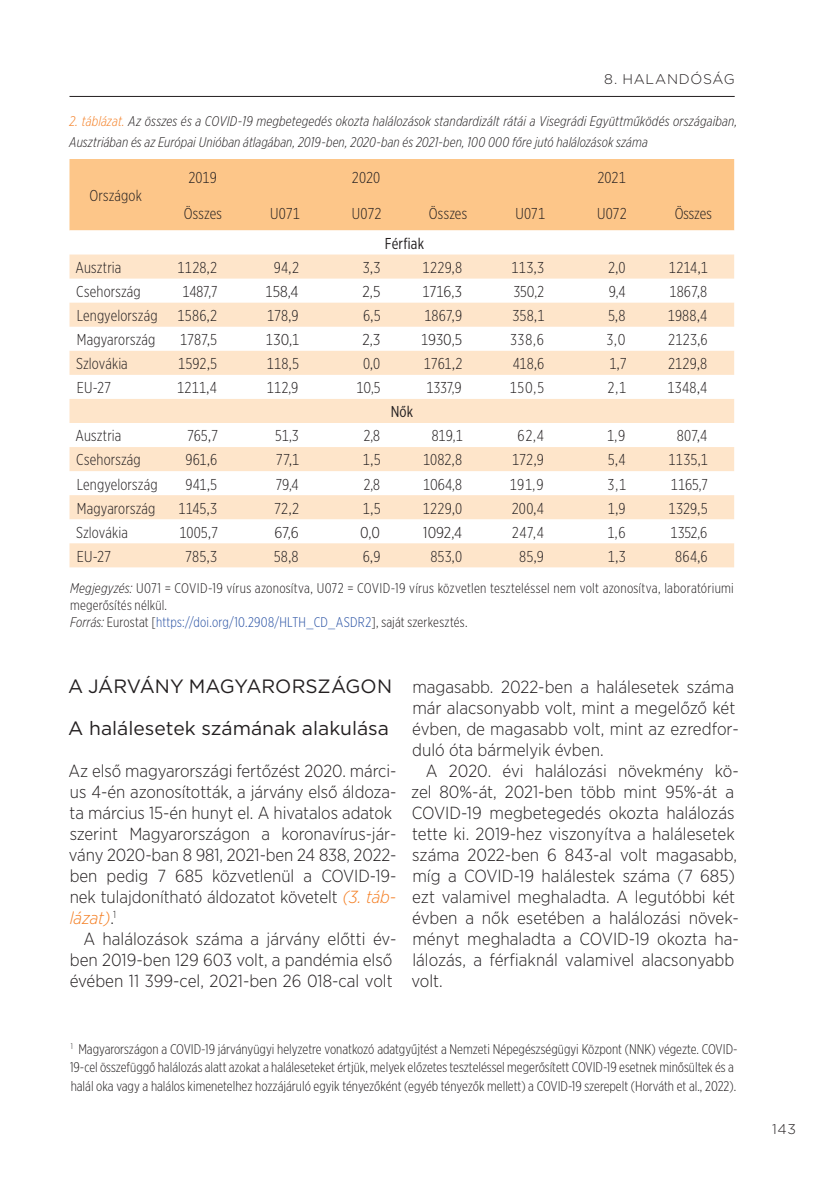
<style>
.page{position:relative;width:834px;height:1181px;background:#fff}
.page>*{position:absolute;margin:0;border:0;box-sizing:border-box;transform-origin:0 0}
.t1{font:19.25px/42px "Gotham";color:#231f20}
.t2{font:300 17.5px/21px "Gotham Narrow";color:#231f20}
.t3{font:300 15.75px "Gotham X Narrow";letter-spacing:.01em;color:#231f20}
.t4{font:300 15.75px "Gotham X Narrow";letter-spacing:.01em;color:#231f20;scale:1.11 1}
.t5{font:15.75px "Gotham X Narrow";letter-spacing:.01em;color:#231f20}
.t6{font:300 14px/16.8px "Gotham X Narrow";color:#231f20}
.t7{font:italic 300 14px/21px "Gotham X Narrow";letter-spacing:.01em;color:#231f20}
.t8{font:300 14px "Gotham";letter-spacing:.05em;color:#231f20}
.s1{color:#f47d21}
.s2{font-style:italic}
.s3{color:#2851a3}
.s4{font-style:italic;color:#f47d21}
</style>
<div class="page">
<hr style="left:69px;top:96px;width:665px;height:1px;background:#231f20">
<div style="left:69px;top:159px;width:665px;height:71px;background:#fdc689"></div>
<svg style="left:69px;top:230px;width:665px;height:73px"></svg>
<svg style="left:69px;top:254px;width:665px;height:25px;background:#fee5cc"></svg>
<svg style="left:69px;top:303px;width:665px;height:264px;fill:#fee5ca"></svg>
<p class="t8" style="left:604px;top:70px;width:132px">8. HALANDÓSÁG</p>
<p class="t7" style="left:69px;top:110px;width:669px"><span class="s1">2. táblázat.</span> Az összes és a COVID-19 megbetegedés okozta halálozások standardizált rátái a Visegrádi Együttműködés országaiban,<br>Ausztriában és az Európai Unióban átlagában, 2019-ben, 2020-ban és 2021-ben, 100 000 főre jutó halálozások száma</p>
<p class="t3" style="left:89px;top:186px;width:54px">Országok</p>
<p class="t3" style="left:188px;top:168px;width:30px">2019</p>
<p class="t3" style="left:352px;top:168px;width:30px">2020</p>
<p class="t3" style="left:597px;top:168px;width:30px">2021</p>
<p class="t3" style="left:184px;top:204px;width:40px">Összes</p>
<p class="t3" style="left:270px;top:204px;width:31px">U071</p>
<p class="t3" style="left:352px;top:204px;width:31px">U072</p>
<p class="t3" style="left:429px;top:204px;width:40px">Összes</p>
<p class="t3" style="left:515px;top:204px;width:31px">U071</p>
<p class="t3" style="left:597px;top:204px;width:31px">U072</p>
<p class="t3" style="left:674px;top:204px;width:39px">Összes</p>
<p class="t5" style="left:385px;top:234px;width:41px">Férfiak</p>
<p class="t3" style="left:75px;top:258px;width:47px">Ausztria</p>
<p class="t3" style="left:178px;top:258px;width:41px">1128,2</p>
<p class="t3" style="left:274px;top:258px;width:27px">94,2</p>
<p class="t3" style="left:363px;top:258px;width:19px">3,3</p>
<p class="t3" style="left:422px;top:258px;width:41px">1229,8</p>
<p class="t3" style="left:511px;top:258px;width:34px">113,3</p>
<p class="t3" style="left:608px;top:258px;width:19px">2,0</p>
<p class="t3" style="left:668px;top:258px;width:41px">1214,1</p>
<p class="t3" style="left:76px;top:282px;width:66px">Csehország</p>
<p class="t3" style="left:182px;top:282px;width:36px">1487,7</p>
<p class="t3" style="left:265px;top:282px;width:35px">158,4</p>
<p class="t4" style="left:362px;top:282px;width:18px">2,5</p>
<p class="t3" style="left:422px;top:282px;width:41px">1716,3</p>
<p class="t3" style="left:513px;top:282px;width:32px">350,2</p>
<p class="t3" style="left:608px;top:282px;width:18px">9,4</p>
<p class="t3" style="left:669px;top:282px;width:39px">1867,8</p>
<p class="t3" style="left:77px;top:306px;width:82px">Lengyelország</p>
<p class="t3" style="left:177px;top:306px;width:41px">1586,2</p>
<p class="t3" style="left:267px;top:306px;width:33px">178,9</p>
<p class="t3" style="left:363px;top:306px;width:19px">6,5</p>
<p class="t3" style="left:424px;top:306px;width:39px">1867,9</p>
<p class="t3" style="left:512px;top:306px;width:33px">358,1</p>
<p class="t3" style="left:608px;top:306px;width:19px">5,8</p>
<p class="t3" style="left:667px;top:306px;width:41px">1988,4</p>
<p class="t3" style="left:77px;top:330px;width:80px">Magyarország</p>
<p class="t3" style="left:180px;top:330px;width:39px">1787,5</p>
<p class="t3" style="left:266px;top:330px;width:35px">130,1</p>
<p class="t4" style="left:362px;top:330px;width:18px">2,3</p>
<p class="t3" style="left:421px;top:330px;width:43px">1930,5</p>
<p class="t3" style="left:510px;top:330px;width:35px">338,6</p>
<p class="t3" style="left:606px;top:330px;width:20px">3,0</p>
<p class="t3" style="left:668px;top:330px;width:41px">2123,6</p>
<p class="t3" style="left:76px;top:354px;width:53px">Szlovákia</p>
<p class="t3" style="left:178px;top:354px;width:41px">1592,5</p>
<p class="t3" style="left:267px;top:354px;width:34px">118,5</p>
<p class="t3" style="left:363px;top:354px;width:19px">0,0</p>
<p class="t3" style="left:424px;top:354px;width:40px">1761,2</p>
<p class="t3" style="left:512px;top:354px;width:33px">418,6</p>
<p class="t3" style="left:609px;top:354px;width:19px">1,7</p>
<p class="t3" style="left:668px;top:354px;width:41px">2129,8</p>
<p class="t3" style="left:77px;top:378px;width:36px">EU-27</p>
<p class="t3" style="left:177px;top:378px;width:41px">1211,4</p>
<p class="t3" style="left:267px;top:378px;width:33px">112,9</p>
<p class="t3" style="left:356px;top:378px;width:25px">10,5</p>
<p class="t3" style="left:426px;top:378px;width:37px">1337,9</p>
<p class="t3" style="left:510px;top:378px;width:36px">150,5</p>
<p class="t3" style="left:607px;top:378px;width:20px">2,1</p>
<p class="t3" style="left:667px;top:378px;width:41px">1348,4</p>
<p class="t5" style="left:390px;top:402px;width:24px">Nők</p>
<p class="t3" style="left:75px;top:426px;width:47px">Ausztria</p>
<p class="t3" style="left:187px;top:426px;width:33px">765,7</p>
<p class="t3" style="left:275px;top:426px;width:25px">51,3</p>
<p class="t3" style="left:364px;top:426px;width:18px">2,8</p>
<p class="t3" style="left:431px;top:426px;width:32px">819,1</p>
<p class="t3" style="left:517px;top:426px;width:28px">62,4</p>
<p class="t3" style="left:607px;top:426px;width:20px">1,9</p>
<p class="t3" style="left:676px;top:426px;width:32px">807,4</p>
<p class="t3" style="left:76px;top:451px;width:66px">Csehország</p>
<p class="t3" style="left:185px;top:451px;width:33px">961,6</p>
<p class="t3" style="left:276px;top:451px;width:25px">77,1</p>
<p class="t3" style="left:363px;top:451px;width:19px">1,5</p>
<p class="t3" style="left:423px;top:451px;width:41px">1082,8</p>
<p class="t3" style="left:512px;top:451px;width:33px">172,9</p>
<p class="t3" style="left:608px;top:451px;width:19px">5,4</p>
<p class="t3" style="left:668px;top:451px;width:41px">1135,1</p>
<p class="t3" style="left:77px;top:475px;width:82px">Lengyelország</p>
<p class="t3" style="left:185px;top:475px;width:33px">941,5</p>
<p class="t3" style="left:276px;top:475px;width:24px">79,4</p>
<p class="t3" style="left:364px;top:475px;width:18px">2,8</p>
<p class="t3" style="left:423px;top:475px;width:40px">1064,8</p>
<p class="t3" style="left:510px;top:475px;width:35px">191,9</p>
<p class="t3" style="left:608px;top:475px;width:20px">3,1</p>
<p class="t3" style="left:670px;top:475px;width:39px">1165,7</p>
<p class="t3" style="left:77px;top:499px;width:80px">Magyarország</p>
<p class="t3" style="left:178px;top:499px;width:40px">1145,3</p>
<p class="t3" style="left:274px;top:499px;width:27px">72,2</p>
<p class="t3" style="left:363px;top:499px;width:19px">1,5</p>
<p class="t3" style="left:423px;top:499px;width:41px">1229,0</p>
<p class="t3" style="left:511px;top:499px;width:34px">200,4</p>
<p class="t3" style="left:607px;top:499px;width:19px">1,9</p>
<p class="t3" style="left:668px;top:499px;width:41px">1329,5</p>
<p class="t3" style="left:76px;top:523px;width:53px">Szlovákia</p>
<p class="t3" style="left:179px;top:523px;width:40px">1005,7</p>
<p class="t4" style="left:274px;top:523px;width:23px">67,6</p>
<p class="t4" style="left:360px;top:523px;width:19px">0,0</p>
<p class="t4" style="left:423px;top:523px;width:36px">1092,4</p>
<p class="t3" style="left:512px;top:523px;width:33px">247,4</p>
<p class="t3" style="left:607px;top:523px;width:20px">1,6</p>
<p class="t3" style="left:670px;top:523px;width:39px">1352,6</p>
<p class="t3" style="left:77px;top:547px;width:36px">EU-27</p>
<p class="t3" style="left:185px;top:547px;width:33px">785,3</p>
<p class="t3" style="left:274px;top:547px;width:26px">58,8</p>
<p class="t3" style="left:363px;top:547px;width:19px">6,9</p>
<p class="t3" style="left:430px;top:547px;width:33px">853,0</p>
<p class="t3" style="left:519px;top:547px;width:26px">85,9</p>
<p class="t3" style="left:607px;top:547px;width:19px">1,3</p>
<p class="t3" style="left:675px;top:547px;width:34px">864,6</p>
<p class="t6" style="left:70px;top:579px;width:665px"><span class="s2">Megjegyzés:</span> U071 = COVID-19 vírus azonosítva, U072 = COVID-19 vírus közvetlen teszteléssel nem volt azonosítva, laboratóriumi megerősítés nélkül.<br><span class="s2">Forrás:</span> Eurostat [<span class="s3">https://doi.org/10.2908/HLTH_CD_ASDR2</span>], saját szerkesztés.</p>
<p class="t1" style="left:68px;top:665px;width:325px">A JÁRVÁNY MAGYARORSZÁGON<br>A halálesetek számának alakulása</p>
<p class="t2" style="left:68px;top:760px;width:329px">Az első magyarországi fertőzést 2020. márci&shy;us 4-én azonosították, a járvány első áldoza&shy;ta március 15-én hunyt el. A hivatalos adatok szerint Magyarországon a koronavírus-jár&shy;vány 2020-ban 8 981, 2021-ben 24 838, 2022- ben pedig 7 685 közvetlenül a COVID-19- nek tulajdonítható áldozatot követelt <span class="s4">(3. táb&shy;lázat)</span>.<sup>1</sup></p>
<p class="t2" style="left:70px;top:928px;width:328px;text-indent:14px">A halálozások száma a járvány előtti év&shy;ben 2019-ben 129 603 volt, a pandémia első évében 11 399-cel, 2021-ben 26 018-cal volt</p>
<p class="t2" style="left:412px;top:676px;width:328px">magasabb. 2022-ben a halálesetek száma már alacsonyabb volt, mint a megelőző két évben, de magasabb volt, mint az ezredfor&shy;duló óta bármelyik évben.</p>
<p class="t2" style="left:411px;top:760px;width:329px;text-indent:15px">A 2020. évi halálozási növekmény kö&shy;zel 80%-át, 2021-ben több mint 95%-át a COVID-19 megbetegedés okozta halálozás tette ki. 2019-hez viszonyítva a halálesetek száma 2022-ben 6 843-al volt magasabb, míg a COVID-19 halálestek száma (7 685) ezt valamivel meghaladta. A legutóbbi két évben a nők esetében a halálozási növek&shy;ményt meghaladta a COVID-19 okozta ha&shy;lálozás, a férfiaknál valamivel alacsonyabb volt.</p>
<p class="t6" style="left:70px;top:1039px;width:669px;line-height:18.2px"><sup>1</sup> Magyarországon a COVID-19 járványügyi helyzetre vonatkozó adatgyűjtést a Nemzeti Népegészségügyi Központ (NNK) végezte. COVID-<br>19-cel összefüggő halálozás alatt azokat a haláleseteket értjük, melyek előzetes teszteléssel megerősített COVID-19 esetnek minősültek és a halál oka vagy a halálos kimenetelhez hozzájáruló egyik tényezőként (egyéb tényezők mellett) a COVID-19 szerepelt (Horváth et al., 2022).</p>
<p class="t8" style="left:772px;top:1120px;width:25px">143</p>
</div>
